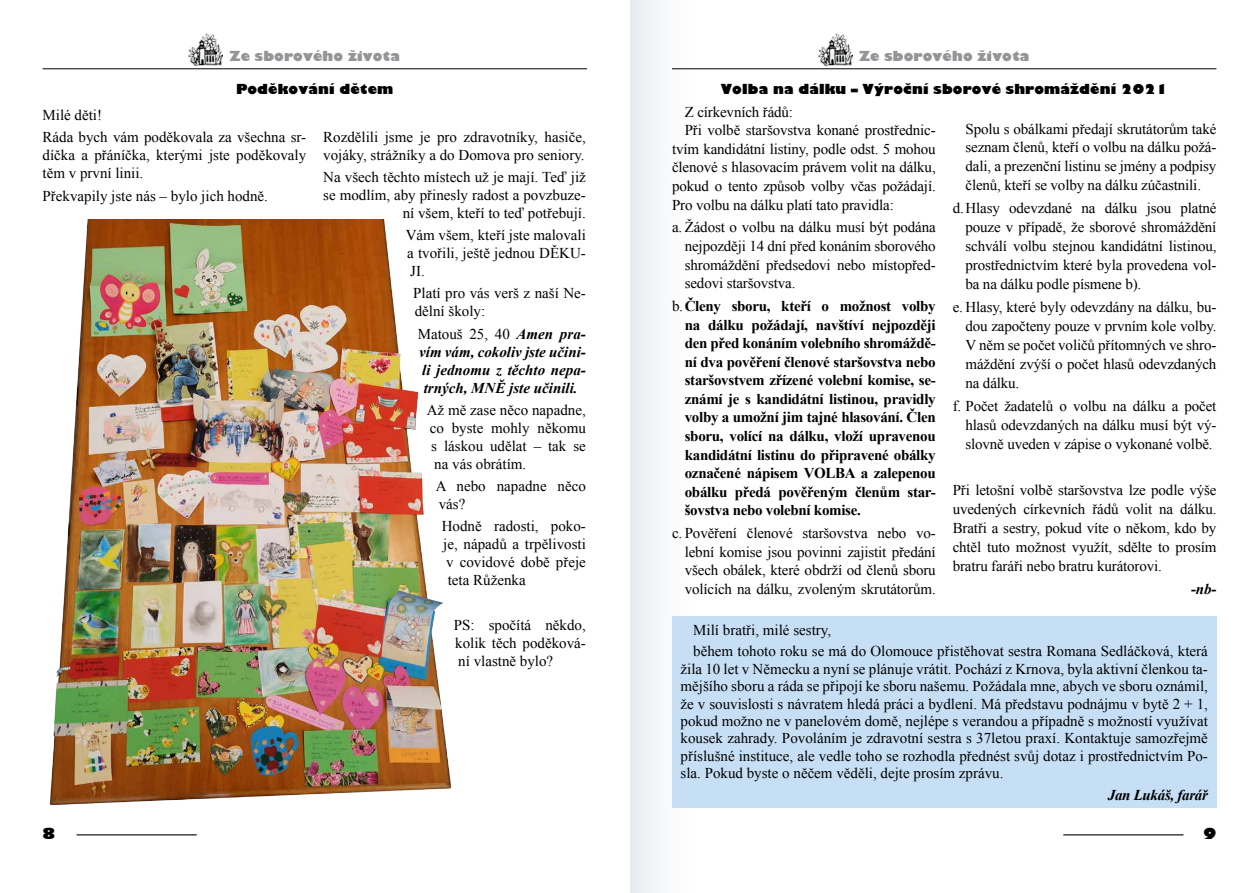
<style>
.page{position:relative;width:1259px;height:893px;background:#fff}
.page>*{position:absolute;margin:0;border:0;box-sizing:border-box;transform-origin:0 0}
.t1{font:15px/18.9px "Times New Roman";color:#000;text-align:justify}
.t2{font:700 15px/18.6px "Times New Roman";letter-spacing:-.02em;color:#000;text-align:justify}
.t3{font:italic 700 15px/18px "Times New Roman";color:#000;text-align:center}
.t4{font:italic 700 15px "Times New Roman";letter-spacing:-.02em;color:#000}
.t5{font:800 15px "Gilbert";color:#000}
.t6{font:800 13.5px "Gilbert";letter-spacing:.01em;color:#000}
.t7{font:800 13.5px "Gilbert";letter-spacing:.01em;color:#939598}
.s1{font-weight:400;font-style:normal}
.s2{font-weight:400}
</style>
<div class="page">
<hr style="left:77px;top:834px;width:120px;height:1px;background:#000">
<hr style="left:1063px;top:834px;width:120px;height:1px;background:#000">
<div style="left:630px;top:0;width:67px;height:893px;background:linear-gradient(to right,#e9ecf0,#fff)"></div>
<img style="left:189px;top:33px;width:34px;height:33px">
<hr style="left:43px;top:68px;width:544px;height:1px;background:#000">
<img style="left:49px;top:220px;width:402px;height:586px">
<div style="left:672px;top:616px;width:544px;height:192px;background:#c7dff4"></div>
<img style="left:818px;top:33px;width:34px;height:33px">
<hr style="left:672px;top:68px;width:544px;height:1px;background:#000">
<p class="t7" style="left:229px;top:48px;width:172px">Ze sborového života</p>
<p class="t6" style="left:236px;top:81px;width:159px">Poděkování dětem</p>
<p class="t1" style="left:43px;top:104px;width:265px;line-height:22.2px">Milé děti!<br>Ráda bych vám poděkovala za všechna sr-</p>
<p class="t1" style="left:43px;top:146px;width:265px;line-height:18px">díčka a přáníčka, kterými jste poděkovaly těm v první linii.</p>
<p class="t1" style="left:43px;top:186px;width:227px">Překvapily jste nás – bylo jich hodně.</p>
<p class="t1" style="left:323px;top:127px;width:264px;line-height:18px">Rozdělili jsme je pro zdravotníky, hasiče, vojáky, strážníky a do Domova pro seniory.</p>
<p class="t1" style="left:323px;top:168px;width:264px;line-height:18px;text-align:right">Na všech těchto místech už je mají. Teď již se modlím, aby přinesly radost a povzbuze&shy;ní všem, kteří to teď potřebují.</p>
<p class="t1" style="left:406px;top:226px;width:182px;line-height:18px">Vám všem, kteří jste malovali a tvořili, ještě jednou DĚKU-JI.</p>
<p class="t1" style="left:413px;top:284px;width:174px;line-height:18px">Platí pro vás verš z naší Ne&shy;dělní školy:</p>
<p class="t3" style="left:418px;top:324px;width:170px"><span class="s1">Matouš 25, 40</span> Amen pra&shy;vím vám, cokoliv jste učini&shy;li jednomu z těchto nepa&shy;trných, MNĚ jste učinili.</p>
<p class="t1" style="left:427px;top:400px;width:161px">Až mě zase něco napadne,</p>
<p class="t1" style="left:430px;top:418px;width:158px">co byste mohly někomu</p>
<p class="t1" style="left:431px;top:436px;width:156px">s láskou udělat – tak se</p>
<p class="t1" style="left:434px;top:454px;width:94px">na vás obrátím.</p>
<p class="t1" style="left:436px;top:477px;width:152px;line-height:18px">A nebo napadne něco vás?</p>
<p class="t1" style="left:442px;top:517px;width:145px">Hodně radosti, poko-</p>
<p class="t1" style="left:443px;top:535px;width:144px">je, nápadů a trpělivosti</p>
<p class="t1" style="left:446px;top:553px;width:141px">v covidové době přeje</p>
<p class="t1" style="left:448px;top:571px;width:79px">teta Růženka</p>
<p class="t1" style="left:454px;top:616px;width:134px;line-height:18px">PS: spočítá někdo, kolik těch poděková&shy;ní vlastně bylo?</p>
<p class="t7" style="left:859px;top:48px;width:172px">Ze sborového života</p>
<p class="t6" style="left:721px;top:81px;width:448px">Volba na dálku – Výroční sborové shromáždění 2021</p>
<p class="t1" style="left:685px;top:102px;width:110px">Z církevních řádů:</p>
<p class="t1" style="left:685px;top:121px;width:252px">Při volbě staršovstva konané prostřednic-</p>
<p class="t1" style="left:672px;top:139px;width:265px">tvím kandidátní listiny, podle odst. 5 mohou</p>
<p class="t1" style="left:672px;top:158px;width:265px">členové s hlasovacím právem volit na dálku,</p>
<p class="t1" style="left:672px;top:176px;width:265px">pokud o tento způsob volby včas požádají.</p>
<p class="t1" style="left:672px;top:195px;width:223px">Pro volbu na dálku platí tato pravidla:</p>
<p class="t1" style="left:685px;top:218px;width:252px;text-indent:-13px">a. Žádost o volbu na dálku musí být podána nejpozději 14 dní před konáním sborového shromáždění předsedovi nebo místopřed&shy;sedovi staršovstva.</p>
<p class="t2" style="left:685px;top:296px;width:252px;text-indent:-13px"><span class="s2">b.</span>Členy sboru, kteří o možnost volby na dálku požádají, navštíví nejpozději den před konáním volebního shromáždě&shy;ní dva pověření členové staršovstva nebo staršovstvem zřízené volební komise, se&shy;známí je s kandidátní listinou, pravidly volby a umožní jim tajné hlasování. Člen sboru, volící na dálku, vloží upravenou kandidátní listinu do připravené obálky označené nápisem VOLBA a zalepenou obálku předá pověřeným členům star&shy;šovstva nebo volební komise.</p>
<p class="t1" style="left:685px;top:523px;width:252px;text-indent:-13px">c. Pověření členové staršovstva nebo vo&shy;lební komise jsou povinni zajistit předání všech obálek, které obdrží od členů sboru volících na dálku, zvoleným skrutátorům.</p>
<p class="t1" style="left:965px;top:119px;width:252px">Spolu s obálkami předají skrutátorům také seznam členů, kteří o volbu na dálku požá&shy;dali, a prezenční listinu se jmény a podpisy členů, kteří se volby na dálku zúčastnili.</p>
<p class="t1" style="left:965px;top:199px;width:252px;text-indent:-13px">d.Hlasy odevzdané na dálku jsou platné pouze v případě, že sborové shromáždění schválí volbu stejnou kandidátní listinou, prostřednictvím které byla provedena vol&shy;ba na dálku podle písmene b).</p>
<p class="t1" style="left:965px;top:297px;width:252px;text-indent:-13px">e. Hlasy, které byly odevzdány na dálku, bu&shy;dou započteny pouze v prvním kole volby.<br>V něm se počet voličů přítomných ve shro&shy;máždění zvýší o počet hlasů odevzdaných na dálku.</p>
<p class="t1" style="left:965px;top:396px;width:252px;text-indent:-13px">f. Počet žadatelů o volbu na dálku a počet hlasů odevzdaných na dálku musí být vý&shy;slovně uveden v zápise o vykonané volbě.</p>
<p class="t1" style="left:952px;top:480px;width:265px">Při letošní volbě staršovstva lze podle výše uvedených církevních řádů volit na dálku.<br>Bratři a sestry, pokud víte o někom, kdo by chtěl tuto možnost využít, sdělte to prosím bratru faráři nebo bratru kurátorovi.</p>
<p class="t3" style="left:1191px;top:579px;width:27px">-nb-</p>
<p class="t1" style="left:693px;top:619px;width:516px;line-height:21.6px">Milí bratři, milé sestry,<br>během tohoto roku se má do Olomouce přistěhovat sestra Romana Sedláčková, která</p>
<p class="t1" style="left:680px;top:660px;width:529px;line-height:17.4px">žila 10 let v Německu a nyní se plánuje vrátit. Pochází z Krnova, byla aktivní členkou ta&shy;mějšího sboru a ráda se připojí ke sboru našemu. Požádala mne, abych ve sboru oznámil, že v souvislosti s návratem hledá práci a bydlení. Má představu podnájmu v bytě 2 + 1, pokud možno ne v panelovém domě, nejlépe s verandou a případně s možností využívat kousek zahrady. Povoláním je zdravotní sestra s 37letou praxí. Kontaktuje samozřejmě příslušné instituce, ale vedle toho se rozhodla přednést svůj dotaz i prostřednictvím Po&shy;sla. Pokud byste o něčem věděli, dejte prosím zprávu.</p>
<p class="t4" style="left:1107px;top:784px;width:102px">Jan Lukáš, farář</p>
<p class="t5" style="left:43px;top:824px;width:14px">8</p>
<p class="t5" style="left:1203px;top:824px;width:14px">9</p>
</div>
